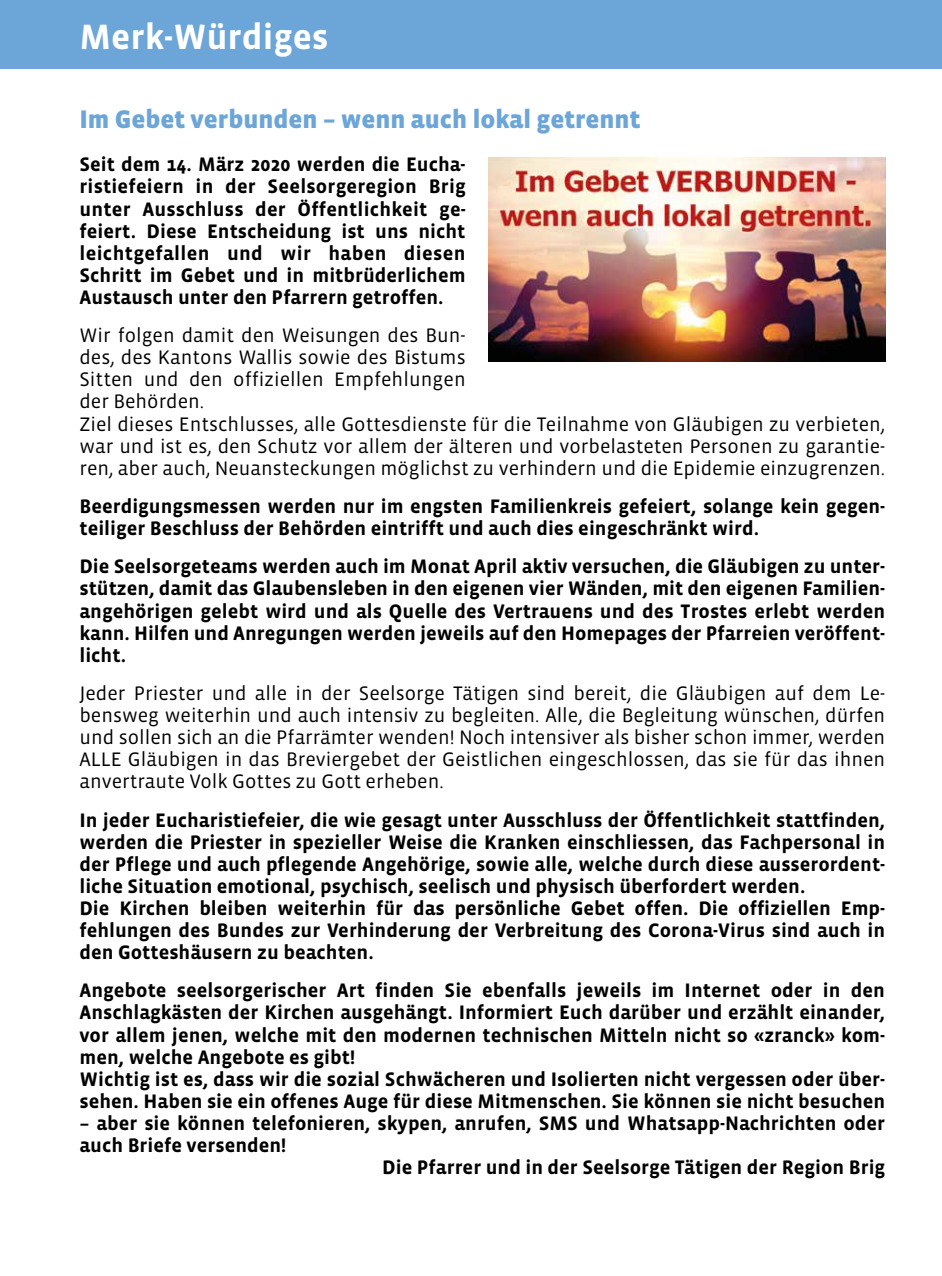
<style>
.page{position:relative;width:942px;height:1276px;background:#fff}
.page>*{position:absolute;margin:0;border:0;box-sizing:border-box;transform-origin:0 0}
.t1{font:700 36px "Vista Sans";color:#fff}
.t2{font:900 26px "Vista Sans";color:#6ca5d8}
.t3{font:700 20px/22px "Vista Sans";color:#000}
.t4{font:20px/22px "Vista Sans";color:#000}
</style>
<div class="page">
<div style="left:0;top:0;width:941px;height:68px;background:#6ca5d8"></div>
<img style="left:488px;top:158px;width:396px;height:203px">
<h1 class="t1" style="left:79px;top:19px;width:250px">Merk-Würdiges</h1>
<h2 class="t2" style="left:79px;top:106px;width:562px">Im Gebet verbunden – wenn auch lokal getrennt</h2>
<p class="t3" style="left:79px;top:154px;width:387px;text-align:justify">Seit dem 14. März 2020 werden die Eucha&shy;ristiefeiern in der Seelsorgeregion Brig unter Ausschluss der Öffentlichkeit ge&shy;feiert. Diese Entscheidung ist uns nicht leichtgefallen und wir haben diesen Schritt im Gebet und in mitbrüderlichem Austausch unter den Pfarrern getroffen.</p>
<p class="t4" style="left:79px;top:325px;width:807px">Wir folgen damit den Weisungen des Bun-<br>des, des Kantons Wallis sowie des Bistums<br>Sitten und den offiziellen Empfehlungen<br>der Behörden.<br>Ziel dieses Entschlusses, alle Gottesdienste für die Teilnahme von Gläubigen zu verbieten, war und ist es, den Schutz vor allem der älteren und vorbelasteten Personen zu garantie&shy;ren, aber auch, Neuansteckungen möglichst zu verhindern und die Epidemie einzugrenzen.</p>
<p class="t3" style="left:79px;top:496px;width:807px">Beerdigungsmessen werden nur im engsten Familienkreis gefeiert, solange kein gegen&shy;teiliger Beschluss der Behörden eintrifft und auch dies eingeschränkt wird.</p>
<p class="t3" style="left:79px;top:556px;width:807px;text-align:justify">Die Seelsorgeteams werden auch im Monat April aktiv versuchen, die Gläubigen zu unter&shy;stützen, damit das Glaubensleben in den eigenen vier Wänden, mit den eigenen Familien&shy;angehörigen gelebt wird und als Quelle des Vertrauens und des Trostes erlebt werden kann. Hilfen und Anregungen werden jeweils auf den Homepages der Pfarreien veröffent&shy;licht.</p>
<p class="t4" style="left:79px;top:682px;width:807px;text-align:justify">Jeder Priester und alle in der Seelsorge Tätigen sind bereit, die Gläubigen auf dem Le&shy;bensweg weiterhin und auch intensiv zu begleiten. Alle, die Begleitung wünschen, dürfen und sollen sich an die Pfarrämter wenden! Noch intensiver als bisher schon immer, werden ALLE Gläubigen in das Breviergebet der Geistlichen eingeschlossen, das sie für das ihnen anvertraute Volk Gottes zu Gott erheben.</p>
<p class="t3" style="left:79px;top:809px;width:807px">In jeder Eucharistiefeier, die wie gesagt unter Ausschluss der Öffentlichkeit stattfinden, werden die Priester in spezieller Weise die Kranken einschliessen, das Fachpersonal in der Pflege und auch pflegende Angehörige, sowie alle, welche durch diese ausserordent&shy;liche Situation emotional, psychisch, seelisch und physisch überfordert werden.<br>Die Kirchen bleiben weiterhin für das persönliche Gebet offen. Die offiziellen Emp&shy;fehlungen des Bundes zur Verhinderung der Verbreitung des Corona--Virus sind auch in den Gotteshäusern zu beachten.</p>
<p class="t3" style="left:79px;top:980px;width:807px">Angebote seelsorgerischer Art finden Sie ebenfalls jeweils im Internet oder in den Anschlagkästen der Kirchen ausgehängt. Informiert Euch darüber und erzählt einander, vor allem jenen, welche mit den modernen technischen Mitteln nicht so «zranck» kom&shy;men, welche Angebote es gibt!<br>Wichtig ist es, dass wir die sozial Schwächeren und Isolierten nicht vergessen oder über&shy;sehen. Haben sie ein offenes Auge für diese Mitmenschen. Sie können sie nicht besuchen</p>
<p class="t3" style="left:79px;top:1112px;width:807px">– aber sie können telefonieren, skypen, anrufen, SMS und Whatsapp--Nachrichten oder</p>
<p class="t3" style="left:79px;top:1134px;width:208px">auch Briefe versenden!</p>
<p class="t3" style="left:382px;top:1157px;width:504px">Die Pfarrer und in der Seelsorge Tätigen der Region Brig</p>
</div>
